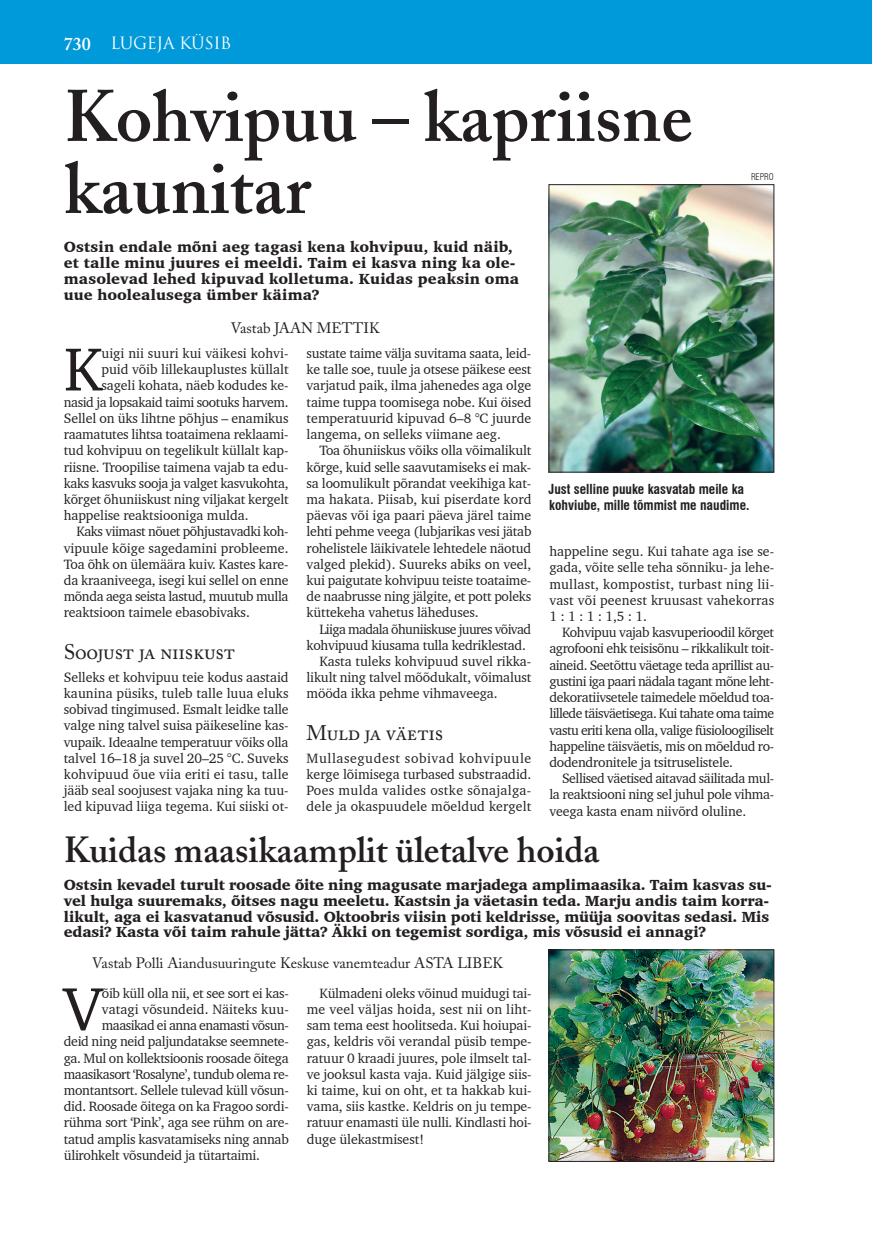
<style>
.page{position:relative;width:872px;height:1234px;background:#fff}
.page>*{position:absolute;margin:0;border:0;box-sizing:border-box;transform-origin:0 0}
.t1{font:600 72px/72px "Adobe Caslon";color:#231f20}
.t2{font:62.1px "Charter BT";color:#231f20}
.t3{font:600 36px "Adobe Caslon";color:#231f20}
.t4{font:21px "Adobe Caslon Regular SC";letter-spacing:-.015em;color:#231f20}
.t5{font:16.5px "Trajan Pro";letter-spacing:-.025em;color:#fff}
.t6{font:900 15px/15.8px "Charter BT";letter-spacing:-.005em;color:#231f20}
.t7{font:15px "Adobe Caslon Pro";color:#231f20}
.t8{font:13.8px/16.2px "Charter BT";letter-spacing:-.015em;color:#231f20;text-align:justify}
.t9{font:13.8px "Charter BT";letter-spacing:-.04em;color:#231f20}
.t10{font:13.8px "Charter BT";letter-spacing:.005em;color:#231f20}
.t11{font:13.8px "Charter BT";letter-spacing:-.035em;color:#231f20}
.t12{font:700 condensed 13.5px/16px "Swiss 721 BT";color:#231f20}
.t13{font:300 condensed 9px "Swiss 721 BT";color:#231f20}
.s1{font-family:"Adobe Caslon";font-weight:600;font-size:18px}
</style>
<div class="page">
<div style="left:0;top:0;width:872px;height:64px;background:#0099d9"></div>
<img style="left:551px;top:951px;width:221px;height:208px">
<div style="left:549px;top:949px;width:225px;height:212px;border:1px solid #231f20"></div>
<img style="left:551px;top:186px;width:221px;height:284px">
<div style="left:549px;top:184px;width:225px;height:288px;border:1px solid #231f20"></div>
<p class="t5" style="left:64px;top:33px;width:169px"><span class="s1">730</span> LUGEJA KÜSIB</p>
<h1 class="t1" style="left:64px;top:81px;width:630px">Kohvipuu – kapriisne kaunitar</h1>
<p class="t6" style="left:64px;top:239px;width:457px">Ostsin endale mõni aeg tagasi kena kohvipuu, kuid näib, et talle minu juures ei meeldi. Taim ei kasva ning ka ole&shy;masolevad lehed kipuvad kolletuma. Kuidas peaksin oma uue hoolealusega ümber käima?</p>
<p class="t7" style="left:231px;top:319px;width:151px">Vastab JAAN METTIK</p>
<p class="t13" style="left:751px;top:171px;width:24px">REPRO</p>
<h2 class="t2" style="left:64px;top:330px;width:39px">K</h2>
<p class="t10" style="left:101px;top:344px;width:189px">uigi nii suuri kui väikesi kohvi-</p>
<p class="t8" style="left:101px;top:361px;width:189px">puid võib lillekauplustes küllalt</p>
<p class="t8" style="left:101px;top:377px;width:189px">sageli kohata, näeb kodudes ke-</p>
<p class="t8" style="left:64px;top:393px;width:226px">nasid ja lopsakaid taimi sootuks harvem.</p>
<p class="t8" style="left:64px;top:409px;width:226px">Sellel on üks lihtne põhjus – enamikus</p>
<p class="t8" style="left:64px;top:426px;width:226px">raamatutes lihtsa toataimena reklaami-</p>
<p class="t8" style="left:64px;top:442px;width:226px">tud kohvipuu on tegelikult küllalt kap-</p>
<p class="t8" style="left:64px;top:458px;width:226px">riisne. Troopilise taimena vajab ta edu-</p>
<p class="t8" style="left:64px;top:474px;width:226px">kaks kasvuks sooja ja valget kasvukohta,</p>
<p class="t8" style="left:64px;top:490px;width:226px">kõrget õhuniiskust ning viljakat kergelt</p>
<p class="t8" style="left:64px;top:507px;width:186px">happelise reaktsiooniga mulda.</p>
<p class="t8" style="left:77px;top:523px;width:213px">Kaks viimast nõuet põhjustavadki koh-</p>
<p class="t8" style="left:64px;top:539px;width:226px">vipuule kõige sagedamini probleeme.</p>
<p class="t8" style="left:64px;top:555px;width:226px">Toa õhk on ülemäära kuiv. Kastes kare-</p>
<p class="t8" style="left:64px;top:571px;width:226px">da kraaniveega, isegi kui sellel on enne</p>
<p class="t8" style="left:64px;top:588px;width:226px">mõnda aega seista lastud, muutub mulla</p>
<p class="t8" style="left:64px;top:604px;width:187px">reaktsioon taimele ebasobivaks.</p>
<h3 class="t4" style="left:64px;top:639px;width:173px">Soojust ja niiskust</h3>
<p class="t8" style="left:64px;top:668px;width:226px">Selleks et kohvipuu teie kodus aastaid kaunina püsiks, tuleb talle luua eluks sobivad tingimused. Esmalt leidke talle valge ning talvel suisa päikeseline kas&shy;vupaik. Ideaalne temperatuur võiks olla talvel 16–18 ja suvel 20–25 °C. Suveks kohvipuud õue viia eriti ei tasu, talle jääb seal soojusest vajaka ning ka tuu&shy;led kipuvad liiga tegema. Kui siiski ot-</p>
<p class="t8" style="left:306px;top:345px;width:226px">sustate taime välja suvitama saata, leid&shy;ke talle soe, tuule ja otsese päikese eest varjatud paik, ilma jahenedes aga olge taime tuppa toomisega nobe. Kui öised temperatuurid kipuvad 6–8 °C juurde langema, on selleks viimane aeg.</p>
<p class="t8" style="left:306px;top:442px;width:226px;text-indent:13px">Toa õhuniiskus võiks olla võimalikult kõrge, kuid selle saavutamiseks ei mak&shy;sa loomulikult põrandat veekihiga kat&shy;ma hakata. Piisab, kui piserdate kord päevas või iga paari päeva järel taime lehti pehme veega (lubjarikas vesi jätab rohelistele läikivatele lehtedele näotud valged plekid). Suureks abiks on veel, kui paigutate kohvipuu teiste toataime&shy;de naabrusse ning jälgite, et pott poleks küttekeha vahetus läheduses.</p>
<p class="t9" style="left:319px;top:620px;width:213px">Liiga madala õhuniiskuse juures võivad</p>
<p class="t8" style="left:306px;top:636px;width:221px">kohvipuud kiusama tulla kedriklestad.</p>
<p class="t8" style="left:319px;top:652px;width:213px">Kasta tuleks kohvipuud suvel rikka-</p>
<p class="t8" style="left:306px;top:669px;width:226px">likult ning talvel mõõdukalt, võimalust</p>
<p class="t8" style="left:306px;top:685px;width:193px">mööda ikka pehme vihmaveega.</p>
<h3 class="t4" style="left:306px;top:720px;width:138px">Muld ja väetis</h3>
<p class="t8" style="left:306px;top:749px;width:226px">Mullasegudest sobivad kohvipuule kerge lõimisega turbased substraadid.<br>Poes mulda valides ostke sõnajalga&shy;dele ja okaspuudele mõeldud kergelt</p>
<p class="t12" style="left:548px;top:481px;width:202px">Just selline puuke kasvatab meile ka kohviube, mille tõmmist me naudime.</p>
<p class="t8" style="left:549px;top:543px;width:226px">happeline segu. Kui tahate aga ise se&shy;gada, võite selle teha sõnniku- ja lehe&shy;mullast, kompostist, turbast ning lii&shy;vast või peenest kruusast vahekorras 1 : 1 : 1 : 1,5 : 1.</p>
<p class="t8" style="left:549px;top:624px;width:226px;text-indent:13px">Kohvipuu vajab kasvuperioodil kõrget agrofooni ehk teisisõnu – rikkalikult toit&shy;aineid. Seetõttu väetage teda aprillist au&shy;gustini iga paari nädala tagant mõne leht&shy;dekoratiivsetele taimedele mõeldud toa&shy;lillede täisväetisega. Kui tahate oma taime vastu eriti kena olla, valige füsioloogiliselt happeline täisväetis, mis on mõeldud ro&shy;dodendronitele ja tsitruselistele.</p>
<p class="t8" style="left:549px;top:769px;width:226px;text-indent:13px">Sellised väetised aitavad säilitada mul&shy;la reaktsiooni ning sel juhul pole vihma&shy;veega kasta enam niivõrd oluline.</p>
<h3 class="t3" style="left:64px;top:827px;width:537px">Kuidas maasikaamplit ületalve hoida</h3>
<p class="t6" style="left:64px;top:876px;width:709px">Ostsin kevadel turult roosade õite ning magusate marjadega amplimaasika. Taim kasvas su&shy;vel hulga suuremaks, õitses nagu meeletu. Kastsin ja väetasin teda. Marju andis taim korra&shy;likult, aga ei kasvatanud võsusid. Oktoobris viisin poti keldrisse, müüja soovitas sedasi. Mis edasi? Kasta või taim rahule jätta? Äkki on tegemist sordiga, mis võsusid ei annagi?</p>
<p class="t7" style="left:92px;top:954px;width:412px">Vastab Polli Aiandusuuringute Keskuse vanemteadur ASTA LIBEK</p>
<h2 class="t2" style="left:64px;top:970px;width:40px">V</h2>
<p class="t8" style="left:102px;top:984px;width:188px">õib küll olla nii, et see sort ei kas-</p>
<p class="t10" style="left:102px;top:1000px;width:188px">vatagi võsundeid. Näiteks kuu-</p>
<p class="t9" style="left:102px;top:1016px;width:188px">maasikad ei anna enamasti võsun-</p>
<p class="t8" style="left:64px;top:1032px;width:226px">deid ning neid paljundatakse seemnete-</p>
<p class="t8" style="left:64px;top:1049px;width:226px">ga. Mul on kollektsioonis roosade õitega</p>
<p class="t11" style="left:64px;top:1065px;width:226px">maasikasort ‘Rosalyne’, tundub olema re-</p>
<p class="t8" style="left:64px;top:1081px;width:226px">montantsort. Sellele tulevad küll võsun-</p>
<p class="t8" style="left:64px;top:1097px;width:226px">did. Roosade õitega on ka Fragoo sordi-</p>
<p class="t8" style="left:64px;top:1113px;width:226px">rühma sort ‘Pink’, aga see rühm on are-</p>
<p class="t8" style="left:64px;top:1130px;width:226px">tatud amplis kasvatamiseks ning annab</p>
<p class="t8" style="left:64px;top:1146px;width:197px">ülirohkelt võsundeid ja tütartaimi.</p>
<p class="t8" style="left:307px;top:984px;width:226px;text-indent:13px">Külmadeni oleks võinud muidugi tai&shy;me veel väljas hoida, sest nii on liht&shy;sam tema eest hoolitseda. Kui hoiupai&shy;gas, keldris või verandal püsib tempe&shy;ratuur 0 kraadi juures, pole ilmselt tal&shy;ve jooksul kasta vaja. Kuid jälgige siis&shy;ki taime, kui on oht, et ta hakkab kui&shy;vama, siis kastke. Keldris on ju tempe&shy;ratuur enamasti üle nulli. Kindlasti hoi&shy;duge ülekastmisest!</p>
</div>
